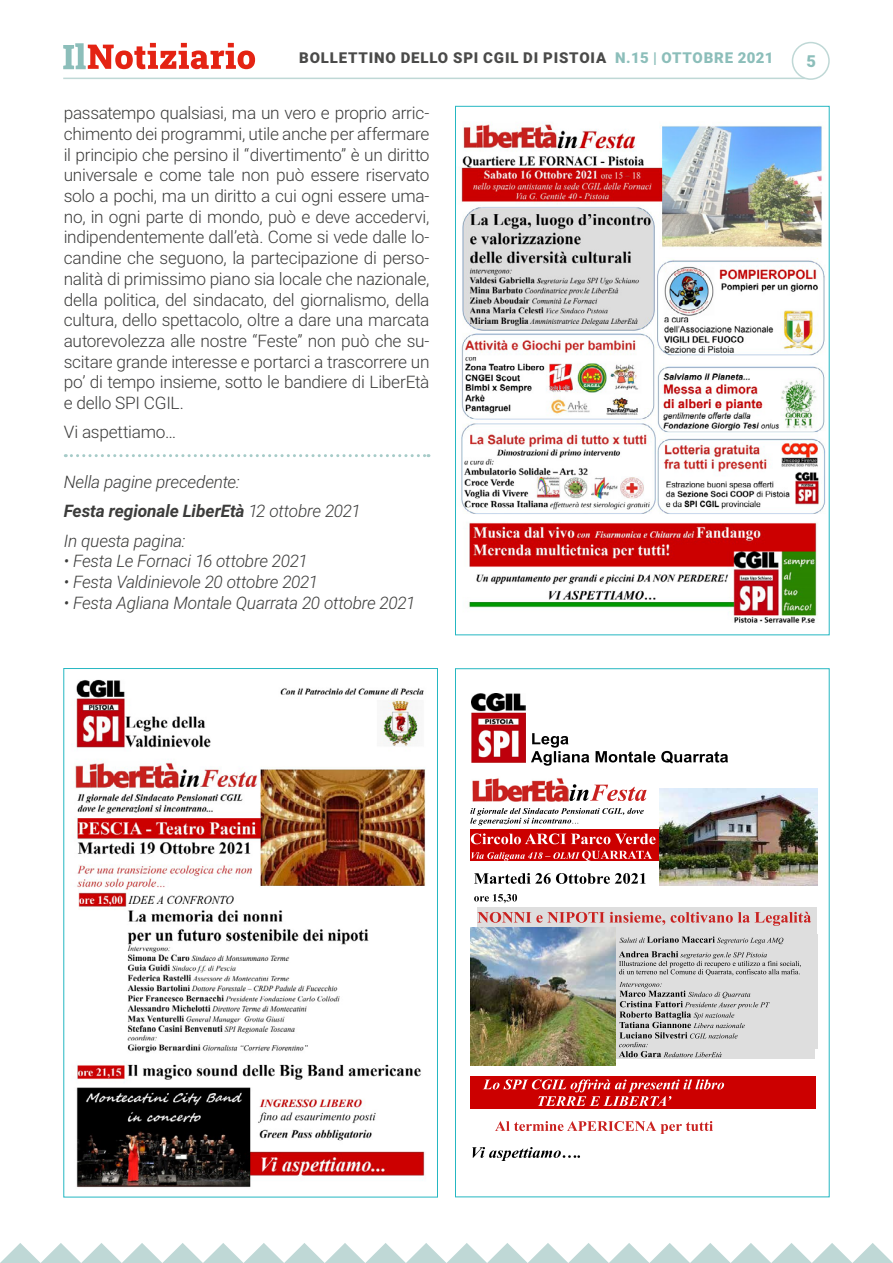
<style>
.page{position:relative;width:893px;height:1263px;background:#fff}
.page>*{position:absolute;margin:0;border:0;box-sizing:border-box;transform-origin:0 0}
.t1{font:300 17.25px/20.7px "Roboto";letter-spacing:-.015em;color:#3c3c3b;text-align:justify}
.t2{font:italic 300 17.25px/29.2px "Roboto";letter-spacing:-.015em;color:#3c3c3b}
.t3{font:900 16.5px "Roboto";color:#8cbeba}
.t4{font:900 15px "Roboto";letter-spacing:.055em;color:#4a4a49}
.s1{color:#8cbeba}
.s2{font-weight:700}
</style>
<div class="page">
<svg style="left:63px;top:43px;width:192px;height:26px"></svg>
<hr style="left:63px;top:78px;width:748px;height:1px;background:#bfd8d6">
<div style="left:792px;top:42px;width:38px;height:38px;border:2px solid #bfd8d6;border-radius:50%"></div>
<svg style="left:0;top:1243px;width:893px;height:20px"></svg>
<img style="left:458px;top:123px;width:368px;height:500px">
<img style="left:75px;top:679px;width:351px;height:509px">
<svg style="left:65px;top:454px;width:364px;height:3px"></svg>
<div style="left:470px;top:829px;width:345px;height:18px;background:#c00"></div>
<div style="left:470px;top:847px;width:345px;height:14px;background:#c00"></div>
<div style="left:477px;top:908px;width:340px;height:18px;background:#dedede"></div>
<div style="left:477px;top:926px;width:340px;height:8px;background:#dedede"></div>
<div style="left:470px;top:934px;width:347px;height:10px;background:#dedede"></div>
<div style="left:474px;top:944px;width:343px;height:5px;background:#dedede"></div>
<div style="left:474px;top:949px;width:343px;height:10px;background:#dedede"></div>
<div style="left:472px;top:959px;width:345px;height:8px;background:#dedede"></div>
<div style="left:472px;top:967px;width:345px;height:9px;background:#dedede"></div>
<hr style="left:472px;top:976px;width:345px;height:4px;background:#dedede">
<div style="left:472px;top:980px;width:345px;height:8px;background:#dedede"></div>
<div style="left:472px;top:988px;width:345px;height:11px;background:#dedede"></div>
<div style="left:470px;top:999px;width:347px;height:10px;background:#dedede"></div>
<div style="left:472px;top:1009px;width:345px;height:10px;background:#dedede"></div>
<div style="left:472px;top:1019px;width:345px;height:11px;background:#dedede"></div>
<div style="left:472px;top:1030px;width:345px;height:10px;background:#dedede"></div>
<div style="left:472px;top:1040px;width:345px;height:9px;background:#dedede"></div>
<div style="left:474px;top:1049px;width:341px;height:10px;background:#dedede"></div>
<div style="left:470px;top:1076px;width:345px;height:16px;background:#c00"></div>
<div style="left:470px;top:1092px;width:345px;height:17px;background:#c00"></div>
<svg style="left:531px;top:733px;width:197px;height:33px"></svg>
<svg style="left:569px;top:784px;width:78px;height:17px"></svg>
<svg style="left:470px;top:808px;width:174px;height:17px"></svg>
<svg style="left:471px;top:833px;width:185px;height:11px"></svg>
<svg style="left:471px;top:851px;width:181px;height:10px"></svg>
<svg style="left:474px;top:873px;width:172px;height:11px"></svg>
<svg style="left:474px;top:894px;width:43px;height:9px"></svg>
<svg style="left:477px;top:912px;width:334px;height:14px"></svg>
<svg style="left:619px;top:936px;width:164px;height:8px"></svg>
<svg style="left:619px;top:951px;width:182px;height:25px"></svg>
<svg style="left:619px;top:982px;width:151px;height:75px"></svg>
<svg style="left:483px;top:1079px;width:241px;height:27px"></svg>
<svg style="left:495px;top:1121px;width:218px;height:13px"></svg>
<svg style="left:472px;top:1147px;width:108px;height:14px"></svg>
<img style="left:471px;top:693px;width:55px;height:70px">
<img style="left:660px;top:788px;width:157px;height:98px">
<img style="left:470px;top:928px;width:145px;height:137px">
<img style="left:472px;top:778px;width:97px;height:24px">
<p class="t4" style="left:299px;top:47px;width:476px">BOLLETTINO DELLO SPI CGIL DI PISTOIA <span class="s1">N.15 | OTTOBRE 2021</span></p>
<p class="t3" style="left:806px;top:49px;width:11px">5</p>
<p class="t1" style="left:64px;top:102px;width:367px">passatempo qualsiasi, ma un vero e proprio arric&shy;chimento dei programmi, utile anche per affermare il principio che persino il “divertimento” è un diritto universale e come tale non può essere riservato solo a pochi, ma un diritto a cui ogni essere uma&shy;no, in ogni parte di mondo, può e deve accedervi, indipendentemente dall’età. Come si vede dalle lo&shy;candine che seguono, la partecipazione di perso&shy;nalità di primissimo piano sia locale che nazionale, della politica, del sindacato, del giornalismo, della cultura, dello spettacolo, oltre a dare una marcata autorevolezza alle nostre “Feste” non può che su&shy;scitare grande interesse e portarci a trascorrere un po’ di tempo insieme, sotto le bandiere di LiberEtà e dello SPI CGIL.</p>
<p class="t1" style="left:64px;top:421px;width:114px">Vi aspettiamo…</p>
<p class="t2" style="left:64px;top:467px;width:299px">Nella pagine precedente:<br><span class="s2">Festa regionale LiberEtà</span> 12 ottobre 2021<br>In questa pagina:</p>
<p class="t2" style="left:64px;top:546px;width:245px">• Festa Le Fornaci 16 ottobre 2021</p>
<p class="t2" style="left:64px;top:567px;width:256px">• Festa Valdinievole 20 ottobre 2021</p>
<p class="t2" style="left:64px;top:587px;width:353px">• Festa Agliana Montale Quarrata 20 ottobre 2021</p>
</div>
